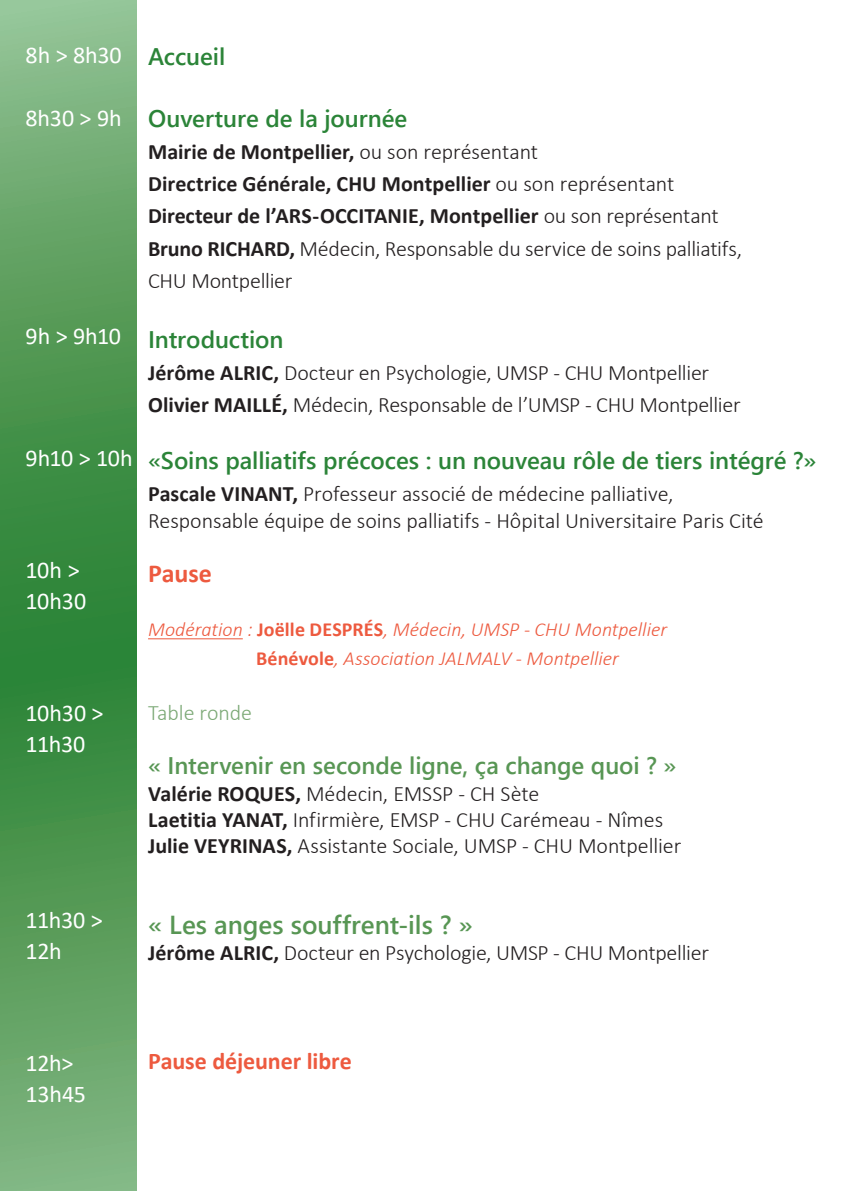
<style>
.page{position:relative;width:851px;height:1191px;background:#fff}
.page>*{position:absolute;margin:0;border:0;box-sizing:border-box;transform-origin:0 0}
.t1{font:600 26px "Segoe UI";color:#589654}
.t2{font:700 26px "Calibri";letter-spacing:-.005em;color:#ed5a3f}
.t3{font:600 24px "Segoe UI";letter-spacing:-.005em;color:#2b8438}
.t4{font:24px/31.2px "Calibri";letter-spacing:-.01em;color:#fff}
.t5{font:600 24px "Segoe UI";letter-spacing:-.005em;color:#589654}
.t6{font:700 24px "Calibri";letter-spacing:-.005em;color:#ed5a3f}
.t7{font:300 22px/32px "Calibri";letter-spacing:-.01em;color:#231f20}
.t8{font:300 22px "Calibri";color:#7ca976}
.t9{font:italic 300 20px/28.8px "Calibri";color:#ed5a3f}
.s1{font-weight:700}
.s2{font-weight:700;font-style:normal}
</style>
<div class="page">
<svg style="left:0;top:0;width:136px;height:1191px;background:#579d5b"></svg>
<hr style="left:148px;top:638px;width:95px;height:1px;background:#ed5a3f">
<p class="t4" style="left:26px;top:39px;width:98px">8h &gt; 8h30</p>
<p class="t3" style="left:148px;top:34px;width:79px">Accueil</p>
<p class="t4" style="left:26px;top:102px;width:98px">8h30 &gt; 9h</p>
<p class="t4" style="left:26px;top:320px;width:97px">9h &gt; 9h10</p>
<p class="t4" style="left:26px;top:442px;width:109px">9h10 &gt; 10h</p>
<p class="t4" style="left:26px;top:553px;width:62px">10h &gt;<br>10h30</p>
<p class="t4" style="left:26px;top:697px;width:80px">10h30 &gt;<br>11h30</p>
<p class="t3" style="left:148px;top:96px;width:261px">Ouverture de la journée</p>
<p class="t7" style="left:148px;top:136px;width:595px"><span class="s1">Mairie de Montpellier,</span> ou son représentant<br><span class="s1">Directrice Générale, CHU Montpellier</span> ou son représentant <span class="s1">Directeur de l’ARS-OCCITANIE, Montpellier</span> ou son représentant <span class="s1">Bruno RICHARD,</span> Médecin, Responsable du service de soins palliatifs, CHU Montpellier</p>
<p class="t3" style="left:148px;top:317px;width:137px">Introduction</p>
<p class="t7" style="left:148px;top:356px;width:594px"><span class="s1">Jérôme ALRIC,</span> Docteur en Psychologie, UMSP - CHU Montpellier<br><span class="s1">Olivier MAILLÉ,</span> Médecin, Responsable de l’UMSP - CHU Montpellier</p>
<p class="t3" style="left:148px;top:438px;width:669px">«Soins palliatifs précoces : un nouveau rôle de tiers intégré ?»</p>
<p class="t7" style="left:148px;top:480px;width:617px;line-height:26.4px"><span class="s1">Pascale VINANT,</span> Professeur associé de médecine palliative,<br>Responsable équipe de soins palliatifs - Hôpital Universitaire Paris Cité</p>
<p class="t2" style="left:148px;top:555px;width:65px">Pause</p>
<p class="t9" style="left:256px;top:615px;width:412px;text-indent:-108px">Modération : <span class="s2">Joëlle DESPRÉS</span>, Médecin, UMSP - CHU Montpellier<br><span class="s2">Bénévole</span>, Association JALMALV - Montpellier</p>
<p class="t8" style="left:148px;top:699px;width:106px">Table ronde</p>
<p class="t5" style="left:148px;top:743px;width:530px">« Intervenir en seconde ligne, ça change quoi ? »</p>
<p class="t7" style="left:148px;top:780px;width:534px;line-height:26.4px"><span class="s1">Valérie ROQUES,</span> Médecin, EMSSP - CH Sète<br><span class="s1">Laetitia YANAT,</span> Infirmière, EMSP - CHU Carémeau - Nîmes<br><span class="s1">Julie VEYRINAS,</span> Assistante Sociale, UMSP - CHU Montpellier</p>
<p class="t4" style="left:26px;top:903px;width:79px">11h30 &gt;<br>12h</p>
<p class="t1" style="left:148px;top:900px;width:326px">« Les anges souffrent-ils ? »</p>
<p class="t7" style="left:148px;top:936px;width:562px"><span class="s1">Jérôme ALRIC,</span> Docteur en Psychologie, UMSP - CHU Montpellier</p>
<p class="t4" style="left:26px;top:1046px;width:62px">12h&gt;<br>13h45</p>
<p class="t6" style="left:148px;top:1044px;width:205px">Pause déjeuner libre</p>
</div>
